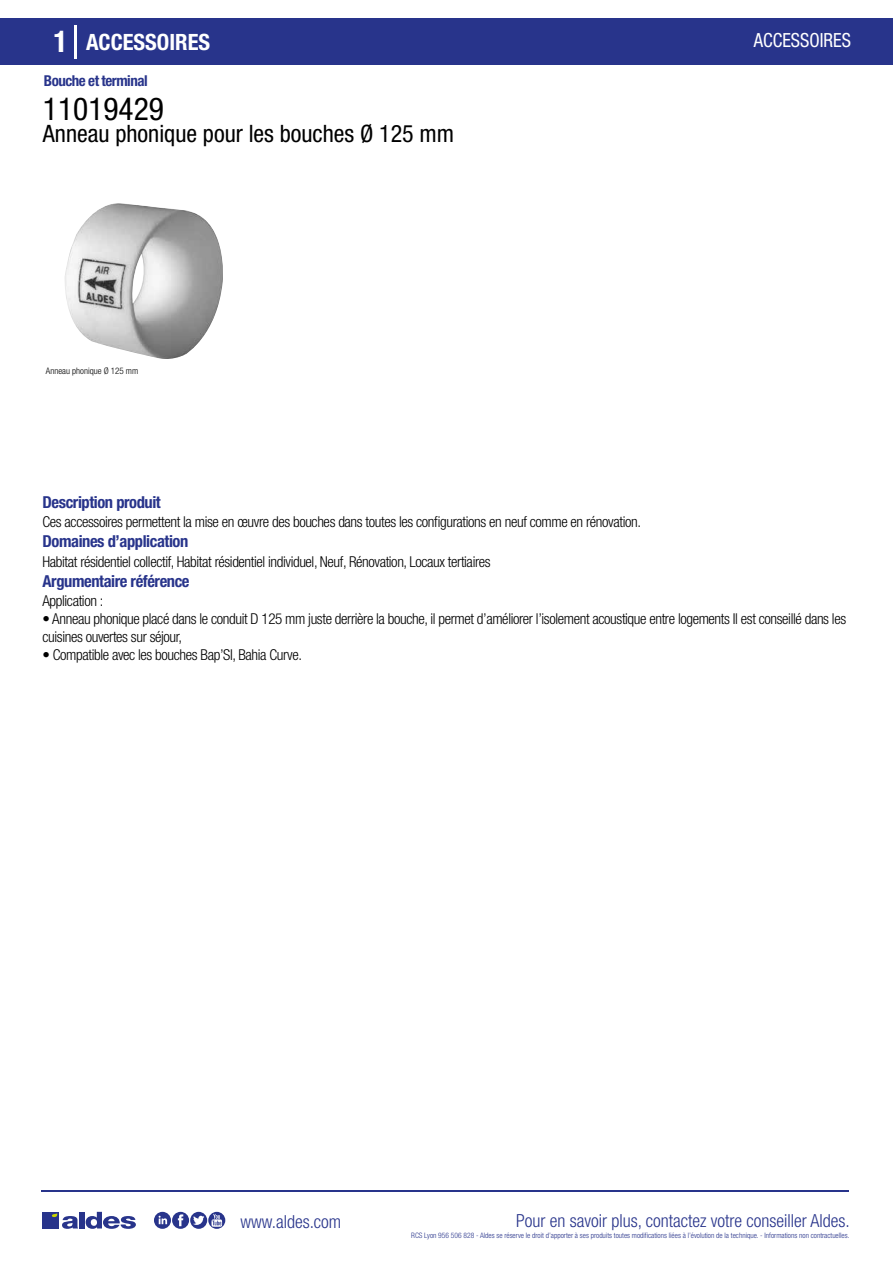
<style>
.page{position:relative;width:893px;height:1263px;background:#fff}
.page>*{position:absolute;margin:0;border:0;box-sizing:border-box;transform-origin:0 0}
.t1{font:condensed 31.5px "Helvetica Neue LT Std";color:#000}
.t2{font:condensed 24px "Helvetica Neue LT Std";color:#000}
.t3{font:700 condensed 22.5px "Helvetica Neue LT Std";color:#fff}
.t4{font:condensed 19.5px "Helvetica Neue LT Std";color:#fff;scale:.95 1}
.t5{font:300 condensed 18px "Helvetica Neue";color:#28348b}
.t6{font:700 condensed 16.5px "Helvetica Neue LT Std";letter-spacing:-.025em;color:#28348b}
.t7{font:300 condensed 15px/18px "Helvetica Neue LT Std";letter-spacing:-.025em;color:#000}
.t8{font:700 condensed 15px "Helvetica Neue LT Std";letter-spacing:-.035em;color:#28348b}
.t9{font:300 condensed 9px "Helvetica Neue";color:#000}
.t10{font:300 condensed 7.5px "Helvetica Neue";color:#28348b}
.s1{font-size:30px}
</style>
<div class="page">
<div style="left:0;top:18px;width:893px;height:46px;background:#28348b"></div>
<hr style="left:74px;top:25px;width:2px;height:33px;background:#fff">
<img style="left:65px;top:203px;width:158px;height:156px">
<hr style="left:41px;top:1190px;width:808px;height:1px;background:#28348b">
<svg style="left:154px;top:1212px;width:71px;height:17px"></svg>
<div style="left:42px;top:1212px;width:17px;height:16px;background:#28348b"></div>
<div style="left:79px;top:1212px;width:5px;height:16px;background:#28348b"></div>
<svg style="left:86px;top:1212px;width:50px;height:17px"></svg>
<svg style="left:52px;top:1213px;width:26px;height:16px"></svg>
<h3 class="t3" style="left:54px;top:28px;width:158px"><span class="s1">1</span> ACCESSOIRES</h3>
<h3 class="t4" style="left:754px;top:29px;width:104px">ACCESSOIRES</h3>
<p class="t8" style="left:44px;top:71px;width:105px">Bouche et terminal</p>
<h1 class="t1" style="left:43px;top:91px;width:122px">11019429</h1>
<h2 class="t2" style="left:43px;top:120px;width:413px">Anneau phonique pour les bouches Ø 125 mm</h2>
<p class="t9" style="left:46px;top:365px;width:94px">Anneau phonique Ø 125 mm</p>
<p class="t9" style="left:46px;top:365px;width:70px">Re voie de cord lette</p>
<p class="t6" style="left:43px;top:492px;width:120px">Description produit</p>
<p class="t6" style="left:43px;top:531px;width:147px">Domaines d’application</p>
<p class="t7" style="left:43px;top:513px;width:600px">Ces accessoires permettent la mise en œuvre des bouches dans toutes les configurations en neuf comme en rénovation.</p>
<p class="t7" style="left:43px;top:552px;width:450px">Habitat résidentiel collectif, Habitat résidentiel individuel, Neuf, Rénovation, Locaux tertiaires</p>
<p class="t6" style="left:43px;top:571px;width:149px">Argumentaire référence</p>
<p class="t7" style="left:43px;top:592px;width:62px">Application :</p>
<p class="t7" style="left:43px;top:610px;width:805px">• Anneau phonique placé dans le conduit D 125 mm juste derrière la bouche, il permet d’améliorer l’isolement acoustique entre logements Il est conseillé dans les cuisines ouvertes sur séjour,</p>
<p class="t7" style="left:43px;top:646px;width:261px">• Compatible avec les bouches Bap’SI, Bahia Curve.</p>
<p class="t5" style="left:240px;top:1211px;width:102px">www.aldes.com</p>
<p class="t5" style="left:516px;top:1211px;width:335px">Pour en savoir plus, contactez votre conseiller Aldes.</p>
<p class="t10" style="left:411px;top:1230px;width:440px">RCS Lyon 956 506 828 - Aldes se réserve le droit d’apporter à ses produits toutes modifications liées à l’évolution de la technique. - Informations non contractuelles.</p>
</div>
